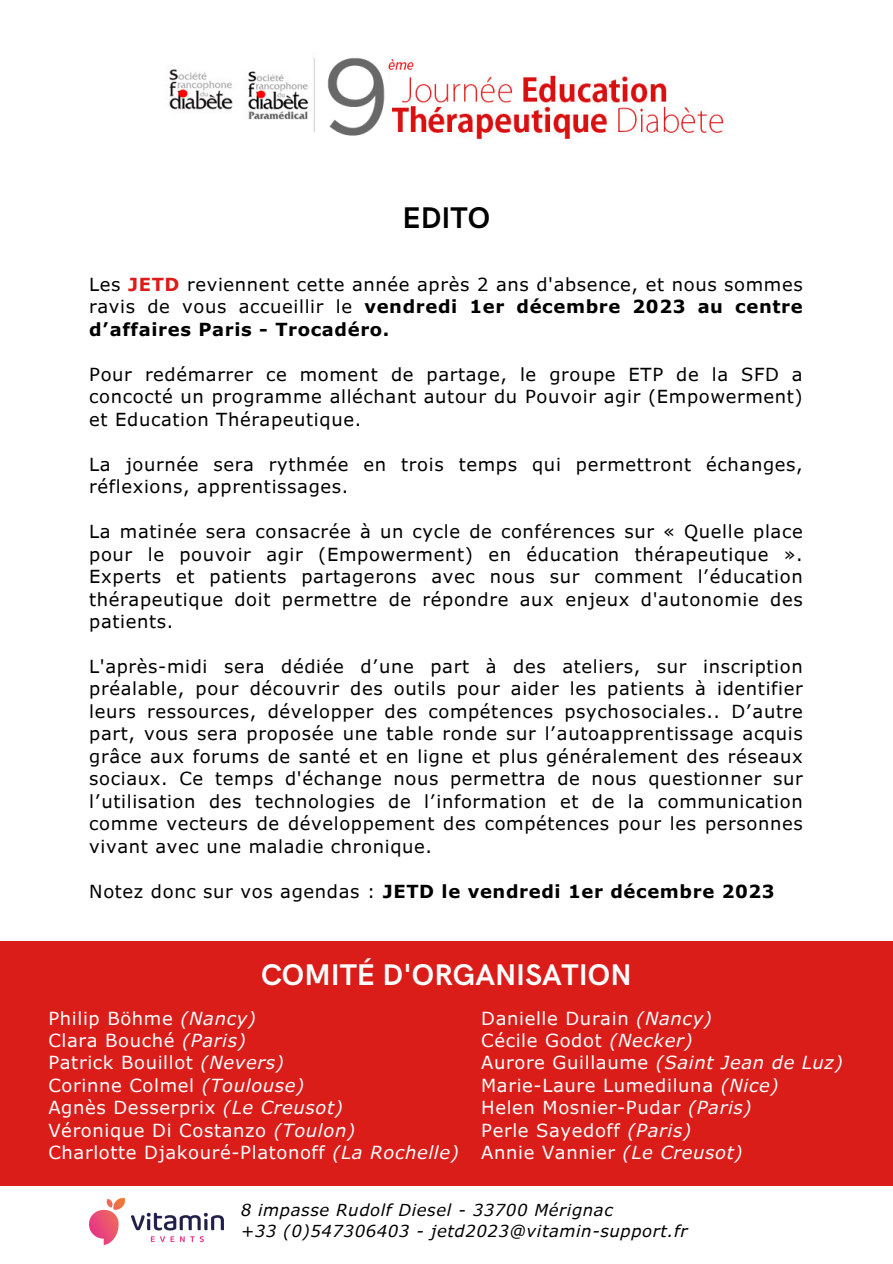
<style>
.page{position:relative;width:893px;height:1264px;background:#fff}
.page>*{position:absolute;margin:0;border:0;box-sizing:border-box;transform-origin:0 0}
.t1{font:700 30px "HK Grotesk";color:#fefdfe}
.t2{font:700 30px "HK Grotesk";color:#000}
.t3{font:18px/22.5px "Verdana Pro";letter-spacing:.035em;color:#000;text-align:justify}
.t4{font:18px "Verdana Pro";letter-spacing:.035em;color:#fefdfe}
.t5{font:700 18px "Verdana Pro";letter-spacing:.035em;color:#000}
.t6{font:italic 18px "Verdana Pro";letter-spacing:.035em;color:#fefdfe}
.t7{font:italic 16.5px "Verdana Pro";letter-spacing:.035em;color:#000}
.s1{font-weight:700;color:#db1d1a}
.s2{font-weight:700}
.s3{font-weight:400}
.s4{font-style:italic}
.s5{font-style:normal}
</style>
<div class="page">
<img style="left:169px;top:57px;width:555px;height:83px">
<div style="left:0;top:940px;width:892px;height:245px;background:#db1d1a"></div>
<img style="left:89px;top:1198px;width:134px;height:46px">
<p class="t2" style="left:402px;top:201px;width:89px">EDITO</p>
<p class="t3" style="left:89px;top:272px;width:715px">Les <span class="s1">JETD</span> reviennent cette année après 2 ans d'absence, et nous sommes ravis de vous accueillir le <span class="s2">vendredi 1er décembre 2023 au centre d’affaires Paris - Trocadéro.</span></p>
<p class="t3" style="left:89px;top:362px;width:715px">Pour redémarrer ce moment de partage, le groupe ETP de la SFD a concocté un programme alléchant autour du Pouvoir agir (Empowerment) et Education Thérapeutique.</p>
<p class="t3" style="left:89px;top:452px;width:715px">La journée sera rythmée en trois temps qui permettront échanges, réflexions, apprentissages.</p>
<p class="t3" style="left:89px;top:519px;width:715px">La matinée sera consacrée à un cycle de conférences sur « Quelle place pour le pouvoir agir (Empowerment) en éducation thérapeutique ».<br>Experts et patients partagerons avec nous sur comment l’éducation thérapeutique doit permettre de répondre aux enjeux d'autonomie des patients.</p>
<p class="t3" style="left:89px;top:654px;width:715px">L'après-midi sera dédiée d’une part à des ateliers, sur inscription préalable, pour découvrir des outils pour aider les patients à identifier leurs ressources, développer des compétences psychosociales.. D’autre part, vous sera proposée une table ronde sur l’autoapprentissage acquis grâce aux forums de santé et en ligne et plus généralement des réseaux sociaux. Ce temps d'échange nous permettra de nous questionner sur l’utilisation des technologies de l’information et de la communication comme vecteurs de développement des compétences pour les personnes vivant avec une maladie chronique.</p>
<p class="t5" style="left:89px;top:879px;width:687px"><span class="s3">Notez donc sur vos agendas :</span> JETD le vendredi 1er décembre 2023</p>
<p class="t1" style="left:261px;top:957px;width:372px">COMITÉ D'ORGANISATION</p>
<p class="t4" style="left:481px;top:1006px;width:232px">Danielle Durain <span class="s4">(Nancy)</span></p>
<p class="t4" style="left:481px;top:1028px;width:213px">Cécile Godot <span class="s4">(Necker)</span></p>
<p class="t6" style="left:481px;top:1051px;width:363px"><span class="s5">Aurore Guillaume</span> (Saint Jean de Luz)</p>
<p class="t4" style="left:481px;top:1073px;width:299px">Marie-Laure Lumediluna <span class="s4">(Nice)</span></p>
<p class="t4" style="left:481px;top:1096px;width:272px">Helen Mosnier-Pudar <span class="s4">(Paris)</span></p>
<p class="t4" style="left:481px;top:1118px;width:211px">Perle Sayedoff <span class="s4">(Paris)</span></p>
<p class="t4" style="left:481px;top:1141px;width:263px">Annie Vannier <span class="s4">(Le Creusot)</span></p>
<p class="t7" style="left:241px;top:1198px;width:373px">8 impasse Rudolf Diesel - 33700 Mérignac</p>
<p class="t7" style="left:241px;top:1220px;width:448px">+33 (0)547306403 - jetd2023@vitamin-support.fr</p>
<p class="t4" style="left:48px;top:1006px;width:209px">Philip Böhme <span class="s4">(Nancy)</span></p>
<p class="t4" style="left:48px;top:1028px;width:199px">Clara Bouché <span class="s4">(Paris)</span></p>
<p class="t4" style="left:48px;top:1051px;width:237px">Patrick Bouillot <span class="s4">(Nevers)</span></p>
<p class="t4" style="left:48px;top:1073px;width:257px">Corinne Colmel <span class="s4">(Toulouse)</span></p>
<p class="t4" style="left:48px;top:1096px;width:296px">Agnès Desserprix <span class="s4">(Le Creusot)</span></p>
<p class="t4" style="left:48px;top:1118px;width:308px">Véronique Di Costanzo <span class="s4">(Toulon)</span></p>
<p class="t4" style="left:48px;top:1141px;width:412px">Charlotte Djakouré-Platonoff <span class="s4">(La Rochelle)</span></p>
</div>
